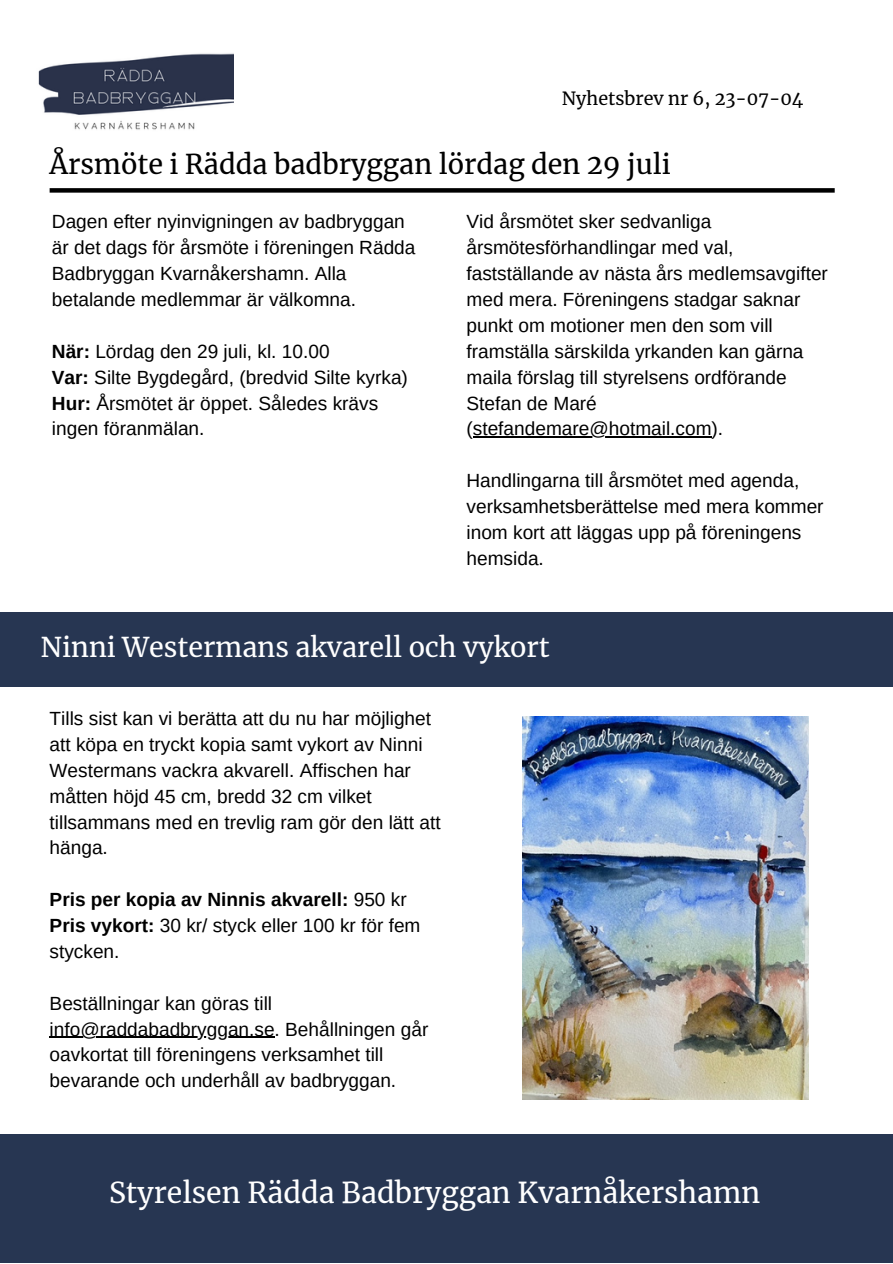
<style>
.page{position:relative;width:893px;height:1264px;background:#fff}
.page>*{position:absolute;margin:0;border:0;box-sizing:border-box;transform-origin:0 0}
.t1{font:28.5px "Merriweather";color:#fff}
.t2{font:27px "Merriweather";color:#000}
.t3{font:27px "Merriweather";color:#fff}
.t4{font:19.05px/25.8px "Arimo";color:#000}
.t5{font:700 19.05px "Arimo";color:#000}
.t6{font:18px "Merriweather";color:#000}
.s1{font-weight:700}
.s2{font-weight:400}
</style>
<div class="page">
<img style="left:38px;top:53px;width:195px;height:77px">
<div style="left:0;top:1134px;width:892px;height:128px;background:#273652"></div>
<div style="left:0;top:612px;width:892px;height:74px;background:#273652"></div>
<img style="left:522px;top:717px;width:286px;height:382px">
<hr style="left:50px;top:1036px;width:224px;height:1px;background:#000">
<div style="left:50px;top:188px;width:784px;height:5px;background:#000"></div>
<hr style="left:473px;top:436px;width:238px;height:1px;background:#000">
<p class="t6" style="left:562px;top:88px;width:243px">Nyhetsbrev nr 6, 23-07-04</p>
<p class="t2" style="left:50px;top:147px;width:622px">Årsmöte i Rädda badbryggan lördag den 29 juli</p>
<p class="t4" style="left:52px;top:209px;width:365px">Dagen efter nyinvigningen av badbryggan är det dags för årsmöte i föreningen Rädda Badbryggan Kvarnåkershamn. Alla betalande medlemmar är välkomna.</p>
<p class="t4" style="left:52px;top:338px;width:279px"><span class="s1">När:</span> Lördag den 29 juli, kl. 10.00</p>
<p class="t4" style="left:52px;top:364px;width:357px"><span class="s1">Var:</span> Silte Bygdegård, (bredvid Silte kyrka)</p>
<p class="t4" style="left:52px;top:390px;width:328px"><span class="s1">Hur:</span> Årsmötet är öppet. Således krävs ingen föranmälan.</p>
<p class="t4" style="left:466px;top:209px;width:363px">Vid årsmötet sker sedvanliga årsmötesförhandlingar med val, fastställande av nästa års medlemsavgifter med mera. Föreningens stadgar saknar punkt om motioner men den som vill framställa särskilda yrkanden kan gärna maila förslag till styrelsens ordförande Stefan de Maré (stefandemare@hotmail.com).</p>
<p class="t4" style="left:466px;top:467px;width:358px">Handlingarna till årsmötet med agenda, verksamhetsberättelse med mera kommer inom kort att läggas upp på föreningens hemsida.</p>
<p class="t3" style="left:41px;top:630px;width:510px">Ninni Westermans akvarell och vykort</p>
<p class="t4" style="left:50px;top:705px;width:392px">Tills sist kan vi berätta att du nu har möjlighet att köpa en tryckt kopia samt vykort av Ninni Westermans vackra akvarell. Affischen har måtten höjd 45 cm, bredd 32 cm vilket tillsammans med en trevlig ram gör den lätt att hänga.</p>
<p class="t5" style="left:50px;top:888px;width:358px">Pris per kopia av Ninnis akvarell: <span class="s2">950 kr</span></p>
<p class="t4" style="left:50px;top:912px;width:372px"><span class="s1">Pris vykort:</span> 30 kr/ styck eller 100 kr för fem stycken.</p>
<p class="t4" style="left:50px;top:990px;width:380px">Beställningar kan göras till info@raddabadbryggan.se. Behållningen går oavkortat till föreningens verksamhet till bevarande och underhåll av badbryggan.</p>
<p class="t1" style="left:109px;top:1174px;width:653px">Styrelsen Rädda Badbryggan Kvarnåkershamn</p>
</div>
